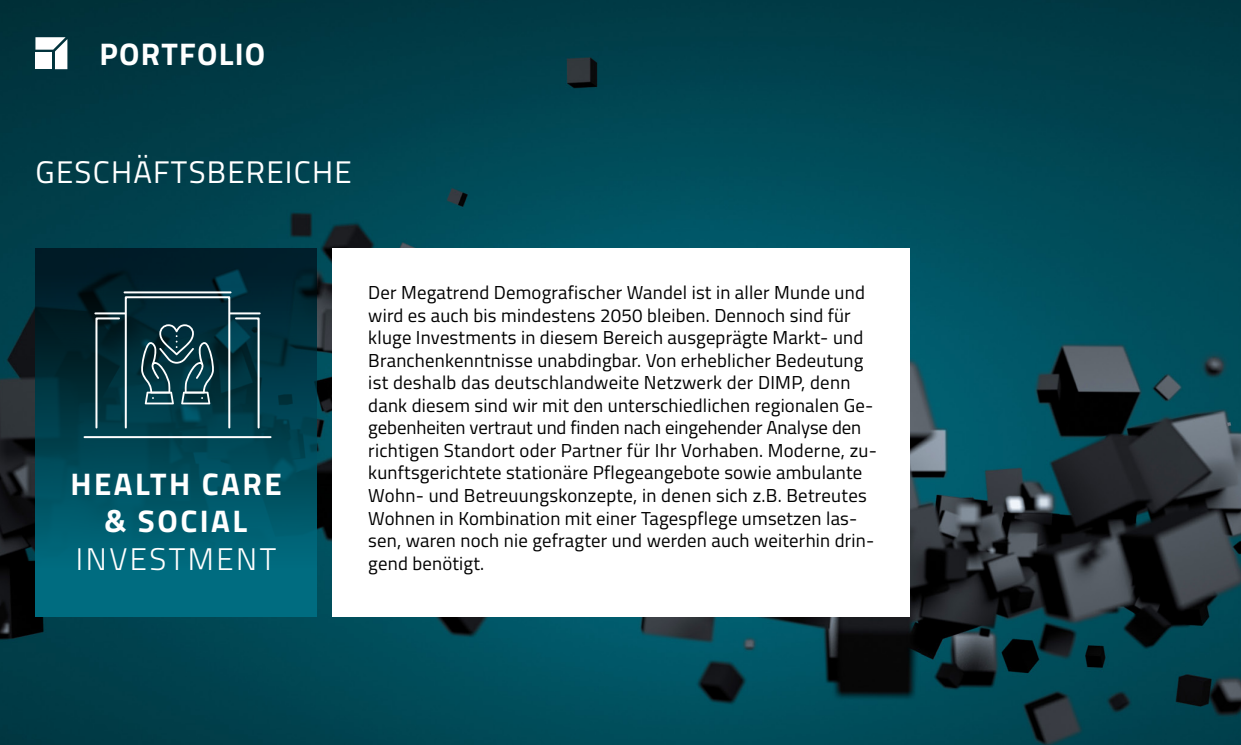
<style>
.page{position:relative;width:1241px;height:745px;background:#fff}
.page>*{position:absolute;margin:0;border:0;box-sizing:border-box;transform-origin:0 0}
.t1{font:700 31.25px/37.5px "Titillium";letter-spacing:.08em;color:#fff;text-align:center}
.t2{font:31.25px "Titillium";letter-spacing:.04em;color:#fff}
.t3{font:300 31.25px "Titillium";letter-spacing:.08em;color:#fff}
.t4{font:700 31.25px "Titillium";letter-spacing:.04em;color:#fff}
.t5{font:18.75px/22.5px "Titillium";letter-spacing:.01em;color:#000}
</style>
<div class="page">
<img style="left:0;top:0;width:1240px;height:744px">
<svg style="left:35px;top:37px;width:32px;height:32px"></svg>
<div style="left:35px;top:52px;width:17px;height:17px;background:#fff"></div>
<svg style="left:35px;top:248px;width:282px;height:368px;background:#004655"></svg>
<div style="left:332px;top:248px;width:577px;height:368px;background:#fff"></div>
<svg style="left:141px;top:324px;width:73px;height:80px;background:#2c545e"></svg>
<div style="left:125px;top:296px;width:105px;height:132px;border:2px solid #fff"></div>
<svg style="left:94px;top:316px;width:27px;height:113px;background:#163c44"></svg>
<svg style="left:234px;top:316px;width:26px;height:113px;background:#174550"></svg>
<hr style="left:95px;top:312px;width:30px;height:2px;background:#fff">
<hr style="left:230px;top:312px;width:30px;height:2px;background:#fff">
<hr style="left:124px;top:291px;width:106px;height:2px;background:#fff">
<hr style="left:84px;top:436px;width:186px;height:2px;background:#fff">
<h1 class="t4" style="left:99px;top:30px;width:167px">PORTFOLIO</h1>
<h1 class="t2" style="left:36px;top:149px;width:318px">GESCHÄFTSBEREICHE</h1>
<h1 class="t1" style="left:70px;top:463px;width:213px">HEALTH CARE &amp; SOCIAL</h1>
<h1 class="t3" style="left:76px;top:535px;width:202px">INVESTMENT</h1>
<p class="t5" style="left:368px;top:280px;width:510px">Der Megatrend Demografischer Wandel ist in aller Munde und wird es auch bis mindestens 2050 bleiben. Dennoch sind für kluge Investments in diesem Bereich ausgeprägte Markt- und Branchenkenntnisse unabdingbar. Von erheblicher Bedeutung ist deshalb das deutschlandweite Netzwerk der DIMP, denn dank diesem sind wir mit den unterschiedlichen regionalen Ge&shy;gebenheiten vertraut und finden nach eingehender Analyse den richtigen Standort oder Partner für Ihr Vorhaben. Moderne, zu&shy;kunftsgerichtete stationäre Pflegeangebote sowie ambulante Wohn- und Betreuungskonzepte, in denen sich z.B. Betreutes Wohnen in Kombination mit einer Tagespflege umsetzen las&shy;sen, waren noch nie gefragter und werden auch weiterhin drin&shy;gend benötigt.</p>
</div>
